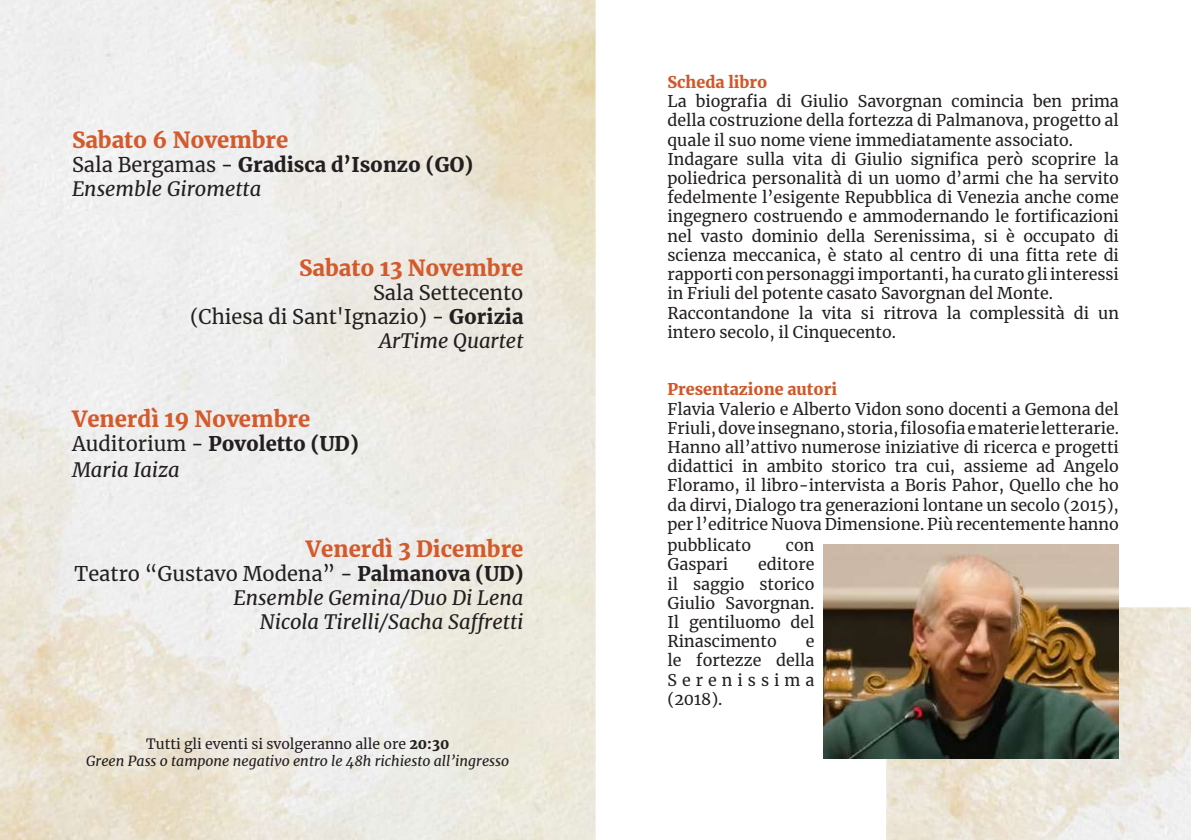
<style>
.page{position:relative;width:1191px;height:840px;background:#fff}
.page>*{position:absolute;margin:0;border:0;box-sizing:border-box;transform-origin:0 0}
.t1{font:900 22px "Merriweather";color:#d45a2c}
.t2{font:italic 20px/24px "Merriweather";color:#231f20;text-align:right}
.t3{font:900 20px/24px "Merriweather";color:#231f20}
.t4{font:20px/24px "Merriweather";color:#231f20;text-align:right}
.t5{font:16px/19.2px "Merriweather";color:#231f20;text-align:justify}
.t6{font:900 16px "Merriweather";color:#d1572a}
.t7{font:italic 14px/16.8px "Merriweather";color:#231f20;text-align:center}
.s1{font-weight:400}
.s2{font-weight:400;font-style:italic}
.s3{font-weight:900}
.s4{font-style:italic}
.s5{font-style:normal}
.s6{font-weight:900;font-style:normal}
</style>
<div class="page">
<img style="left:886px;top:607px;width:305px;height:232px">
<img style="left:823px;top:544px;width:296px;height:214px">
<h1 class="t1" style="left:72px;top:125px;width:218px">Sabato 6 Novembre</h1>
<p class="t3" style="left:72px;top:152px;width:403px"><span class="s1">Sala Bergamas -</span> Gradisca d’Isonzo (GO)<br><span class="s2">Ensemble Girometta</span></p>
<h1 class="t1" style="left:299px;top:252px;width:226px">Sabato 13 Novembre</h1>
<p class="t4" style="left:190px;top:280px;width:335px">Sala Settecento<br>(Chiesa di Sant'Ignazio) - <span class="s3">Gorizia<br></span><span class="s4">ArTime Quartet</span></p>
<h1 class="t1" style="left:72px;top:403px;width:240px">Venerdì 19 Novembre</h1>
<p class="t3" style="left:72px;top:429px;width:288px;line-height:26.4px"><span class="s1">Auditorium -</span> Povoletto (UD)<br><span class="s2">Maria Iaiza</span></p>
<h1 class="t1" style="left:306px;top:533px;width:219px">Venerdì 3 Dicembre</h1>
<p class="t2" style="left:75px;top:560px;width:450px"><span class="s5">Teatro “Gustavo Modena” -</span> <span class="s6">Palmanova (UD)<br></span>Ensemble Gemina/Duo Di Lena<br>Nicola Tirelli/Sacha Saffretti</p>
<p class="t7" style="left:86px;top:735px;width:424px"><span class="s5">Tutti gli eventi si svolgeranno alle ore</span> <span class="s6">20:30<br></span>Green Pass o tampone negativo entro le 48h richiesto all’ingresso</p>
<p class="t6" style="left:667px;top:71px;width:101px">Scheda libro</p>
<p class="t5" style="left:667px;top:91px;width:453px;text-align:left">La biografia di Giulio Savorgnan comincia ben prima della costruzione della fortezza di Palmanova, progetto al quale il suo nome viene immediatamente associato.<br>Indagare sulla vita di Giulio significa però scoprire la poliedrica personalità di un uomo d’armi che ha servito fedelmente l’esigente Repubblica di Venezia anche come ingegnero costruendo e ammodernando le fortificazioni nel vasto dominio della Serenissima, si è occupato di scienza meccanica, è stato al centro di una fitta rete di rapporti con personaggi importanti, ha curato gli interessi in Friuli del potente casato Savorgnan del Monte.<br>Raccontandone la vita si ritrova la complessità di un intero secolo, il Cinquecento.</p>
<p class="t6" style="left:667px;top:378px;width:171px">Presentazione autori</p>
<p class="t5" style="left:667px;top:398px;width:453px">Flavia Valerio e Alberto Vidon sono docenti a Gemona del Friuli, dove insegnano, storia, filosofia e materie letterarie.<br>Hanno all’attivo numerose iniziative di ricerca e progetti didattici in ambito storico tra cui, assieme ad Angelo Floramo, il libro-intervista a Boris Pahor, Quello che ho da dirvi, Dialogo tra generazioni lontane un secolo (2015), per l’editrice Nuova Dimensione. Più recentemente hanno</p>
<p class="t5" style="left:667px;top:535px;width:85px">pubblicato</p>
<p class="t5" style="left:786px;top:535px;width:30px">con</p>
<p class="t5" style="left:667px;top:554px;width:62px">Gaspari</p>
<p class="t5" style="left:667px;top:554px;width:148px;text-indent:91px">editore il saggio storico Giulio Savorgnan.<br>Il gentiluomo del Rinascimento</p>
<p class="t5" style="left:667px;top:631px;width:148px;text-indent:138px">e le fortezze della Serenissima (2018).</p>
</div>
